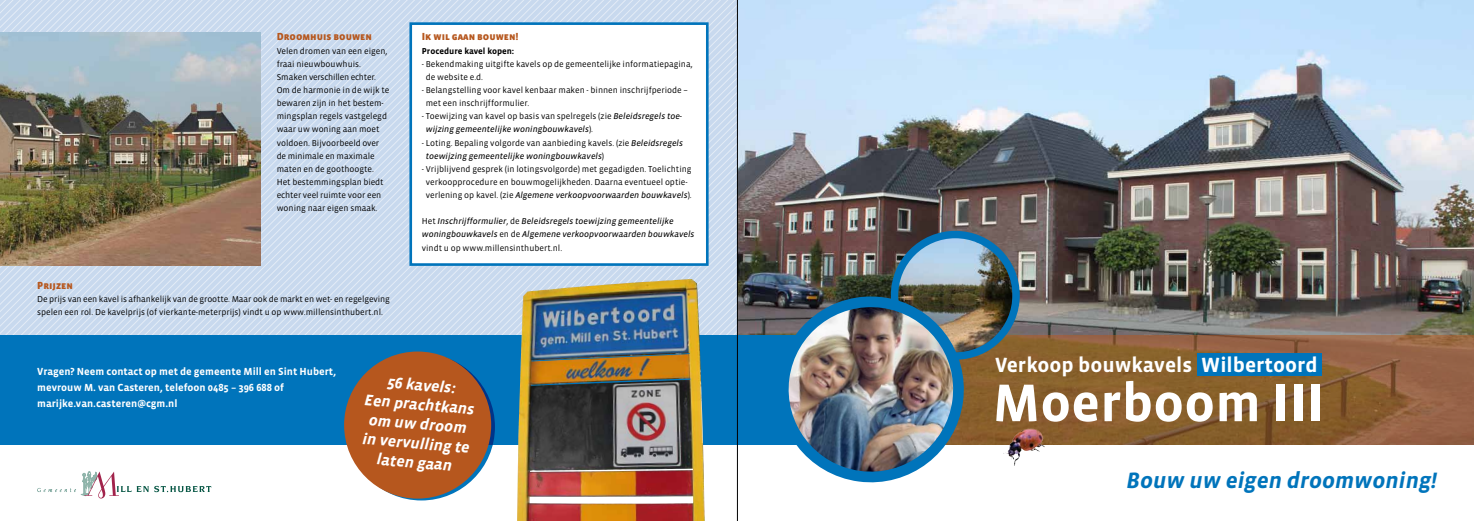
<style>
.page{position:relative;width:1474px;height:521px;background:#fff}
.page>*{position:absolute;margin:0;border:0;box-sizing:border-box;transform-origin:0 0}
.t1{font:700 54.16px "Vista Sans";color:#fff}
.t2{font:italic 700 22.75px "Vista Sans";color:#0074bb}
.t3{font:700 21px "Vista Sans";color:#fff}
.t4{font:italic 700 15.84px/19.4px "Vista Sans";color:#fff;text-align:center}
.t5{font:700 10.5px/15.8px "Vista Sans";color:#fff}
.t6{font:10.5px "Vista Sans SC Black";color:#b6571e}
.t7{font:8.75px/13.1px "Vista Sans";color:#000}
.t8{font:italic 8.75px/13.1px "Vista Sans Reg";color:#000}
.t9{font:700 8.75px "Vista Sans";color:#000}
.s1{font-family:"Vista Sans Reg";font-style:italic}
.s2{font-family:"Vista Sans";font-style:normal}
</style>
<div class="page">
<svg style="left:0;top:0;width:737px;height:335px;background:#ccdbee"></svg>
<img style="left:738px;top:0;width:735px;height:335px">
<svg style="left:976px;top:335px;width:497px;height:109px;background:#8b5f35"></svg>
<div style="left:0;top:335px;width:799px;height:109px;background:#0074bb"></div>
<div style="left:1197px;top:353px;width:124px;height:22px;background:#0074bb"></div>
<svg style="left:37px;top:471px;width:174px;height:27px"></svg>
<div style="left:409px;top:22px;width:299px;height:244px;background:#fff;border:3px solid #0074bb"></div>
<img style="left:0;top:32px;width:260px;height:233px">
<svg style="left:348px;top:353px;width:147px;height:147px"></svg>
<div style="left:344px;top:351px;width:147px;height:147px;background:#b6571e;border-radius:50%"></div>
<img style="left:894px;top:235px;width:118px;height:121px">
<div style="left:890px;top:231px;width:129px;height:129px;border:7px solid #0074bb;border-radius:50%"></div>
<img style="left:1003px;top:428px;width:27px;height:38px">
<img style="left:765px;top:284px;width:211px;height:199px">
<img style="left:517px;top:279px;width:187px;height:242px">
<hr style="left:737px;top:0;width:1px;height:521px;background:#000">
<p class="t6" style="left:277px;top:32px;width:97px">Droomhuis bouwen</p>
<p class="t7" style="left:277px;top:44px;width:114px">Velen dromen van een eigen, fraai nieuwbouwhuis.<br>Smaken verschillen echter.<br>Om de harmonie in de wijk te bewaren zijn in het bestem&shy;mingsplan regels vastgelegd waar uw woning aan moet voldoen. Bijvoorbeeld over de minimale en maximale maten en de goothoogte.<br>Het bestemmingsplan biedt echter veel ruimte voor een woning naar eigen smaak.</p>
<p class="t6" style="left:37px;top:280px;width:37px">Prijzen</p>
<p class="t7" style="left:37px;top:292px;width:354px">De prijs van een kavel is afhankelijk van de grootte. Maar ook de markt en wet- en regelgeving spelen een rol. De kavelprijs (of vierkante-meterprijs) vindt u op www.millensinthubert.nl.</p>
<p class="t6" style="left:422px;top:32px;width:98px">Ik wil gaan bouwen!</p>
<p class="t9" style="left:422px;top:46px;width:94px">Procedure kavel kopen:</p>
<p class="t7" style="left:426px;top:57px;width:268px;text-indent:-4px">- Bekendmaking uitgifte kavels op de gemeentelijke informatiepagina, de website e.d.</p>
<p class="t7" style="left:426px;top:84px;width:263px;text-indent:-4px">- Belangstelling voor kavel kenbaar maken - binnen inschrijfperiode – met een inschrijfformulier.</p>
<p class="t7" style="left:422px;top:110px;width:262px">- Toewijzing van kavel op basis van spelregels (zie <span class="s1">Beleidsregels toe-</span></p>
<p class="t8" style="left:426px;top:123px;width:169px">wijzing gemeentelijke woningbouwkavels<span class="s2">).</span></p>
<p class="t7" style="left:422px;top:136px;width:263px">- Loting. Bepaling volgorde van aanbieding kavels. (zie <span class="s1">Beleidsregels</span></p>
<p class="t8" style="left:426px;top:149px;width:180px">toewijzing gemeentelijke woningbouwkavels<span class="s2">)</span></p>
<p class="t7" style="left:422px;top:162px;width:271px;text-align:center">- Vrijblijvend gesprek (in lotingsvolgorde) met gegadigden. Toelichting verkoopprocedure en bouwmogelijkheden. Daarna eventueel optie-</p>
<p class="t8" style="left:426px;top:189px;width:267px"><span class="s2">verlening op kavel. (zie</span> Algemene verkoopvoorwaarden bouwkavels<span class="s2">).</span></p>
<p class="t8" style="left:422px;top:215px;width:274px"><span class="s2">Het</span> Inschrijfformulier<span class="s2">, de</span> Beleidsregels toewijzing gemeentelijke woningbouwkavels <span class="s2">en de</span> Algemene verkoopvoorwaarden bouwkavels</p>
<p class="t7" style="left:422px;top:241px;width:142px">vindt u op www.millensinthubert.nl.</p>
<p class="t5" style="left:37px;top:364px;width:300px">Vragen? Neem contact op met de gemeente Mill en Sint Hubert, mevrouw M. van Casteren, telefoon 0485 – 396 688 of marijke.van.casteren@cgm.nl</p>
<h3 class="t4" style="left:367px;top:371px;width:112px;rotate:5deg">56 kavels:<br>Een prachtkans om uw droom in vervulling te laten gaan</h3>
<h3 class="t3" style="left:995px;top:354px;width:324px">Verkoop bouwkavels Wilbertoord</h3>
<h1 class="t1" style="left:992px;top:375px;width:333px">Moerboom III</h1>
<h2 class="t2" style="left:1126px;top:469px;width:312px">Bouw uw eigen droomwoning!</h2>
</div>
